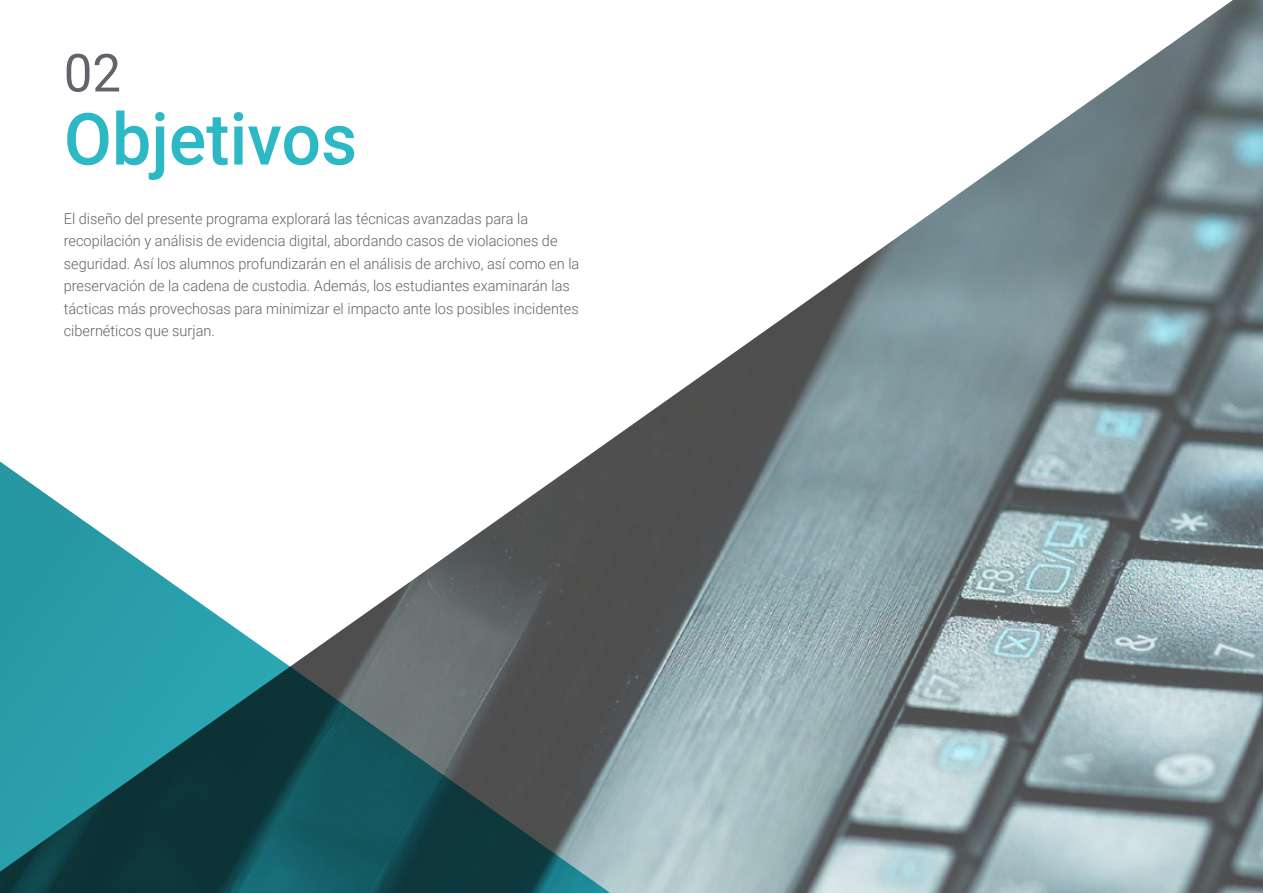
<style>
.page{position:relative;width:1263px;height:893px;background:#fff}
.page>*{position:absolute;margin:0;border:0;box-sizing:border-box;transform-origin:0 0}
.t1{font:500 72px "Roboto";color:#2db8c5}
.t2{font:52.5px "Roboto";color:#61646a}
.t3{font:300 15px/22.5px "Roboto";color:#61646a}
</style>
<div class="page">
<img style="left:602px;top:0;width:661px;height:893px">
<svg style="left:0;top:446px;width:640px;height:447px"></svg>
<h2 class="t2" style="left:64px;top:36px;width:59px">02</h2>
<h1 class="t1" style="left:64px;top:89px;width:295px">Objetivos</h1>
<p class="t3" style="left:64px;top:207px;width:517px">El diseño del presente programa explorará las técnicas avanzadas para la recopilación y análisis de evidencia digital, abordando casos de violaciones de seguridad. Así los alumnos profundizarán en el análisis de archivo, así como en la preservación de la cadena de custodia. Además, los estudiantes examinarán las tácticas más provechosas para minimizar el impacto ante los posibles incidentes cibernéticos que surjan.</p>
</div>
